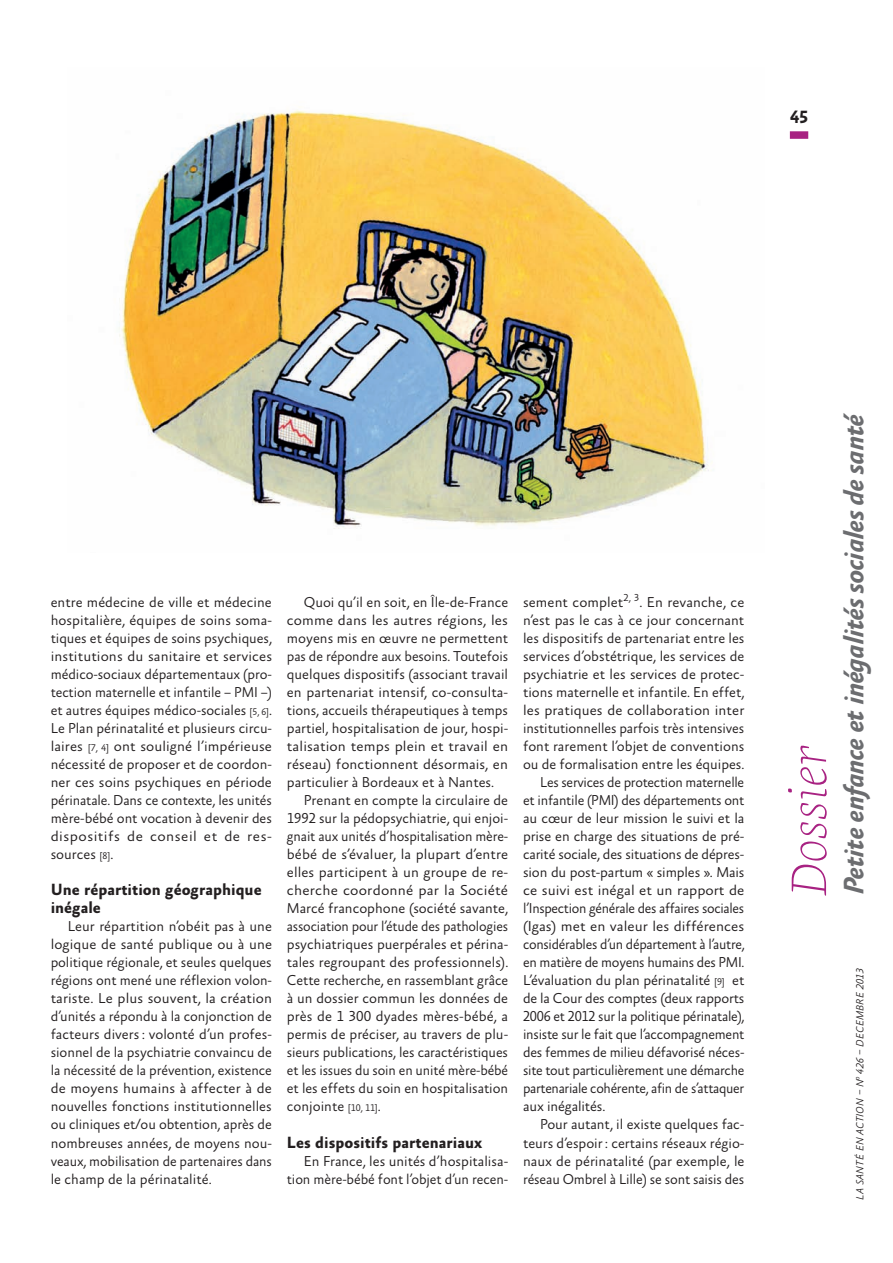
<style>
.page{position:relative;width:893px;height:1263px;background:#fff}
.page>*{position:absolute;margin:0;border:0;box-sizing:border-box;transform-origin:0 0}
.t1{font:italic 100 50.85px "Geneo Pro";letter-spacing:.01em;color:#a82282}
.t2{font:italic 700 28.5px "Absara Sans OT";letter-spacing:-.03em;color:#6c6d70}
.t3{font:700 18px "Absara Sans OT";color:#231f20}
.t4{font:700 16.5px/18px "Absara Sans OT";color:#231f20}
.t5{font:300 14.55px/18px "Absara Sans OT";letter-spacing:-.005em;color:#231f20;text-align:justify}
.t6{font:300 14.55px "Absara Sans OT";letter-spacing:-.005em;color:#231f20;scale:.96 1}
.t7{font:300 14.55px "Absara Sans OT";letter-spacing:-.005em;color:#231f20;scale:.95 1}
.t8{font:300 14.55px "Absara Sans OT";letter-spacing:-.005em;color:#231f20;scale:1.04 1}
.t9{font:300 14.55px "Absara Sans OT";letter-spacing:.015em;color:#231f20;scale:1.05 1}
.t10{font:italic 300 10.5px "Absara Sans OT";letter-spacing:.01em;color:#231f20}
.s1{font-size:9.75px}
</style>
<div class="page">
<img style="left:119px;top:110px;width:590px;height:419px">
<div style="left:789px;top:131px;width:18px;height:8px;background:#a82282"></div>
<p class="t3" style="left:789px;top:107px;width:20px">45</p>
<p class="t5" style="left:51px;top:594px;width:223px">entre médecine de ville et médecine hospitalière, équipes de soins soma&shy;tiques et équipes de soins psychiques, institutions du sanitaire et services médico-sociaux départementaux (pro&shy;tection maternelle et infantile – PMI –) et autres équipes médico-sociales <span class="s1">[5, 6]</span>.<br>Le Plan périnatalité et plusieurs circu&shy;laires <span class="s1">[7, 4]</span> ont souligné l’impérieuse nécessité de proposer et de coordon&shy;ner ces soins psychiques en période périnatale. Dans ce contexte, les unités mère-bébé ont vocation à devenir des dispositifs de conseil et de res&shy;sources <span class="s1">[8]</span>.</p>
<p class="t4" style="left:51px;top:881px;width:212px">Une répartition géographique inégale</p>
<p class="t5" style="left:51px;top:918px;width:223px;text-indent:17px">Leur répartition n’obéit pas à une logique de santé publique ou à une politique régionale, et seules quelques régions ont mené une réflexion volon&shy;tariste. Le plus souvent, la création d’unités a répondu à la conjonction de facteurs divers : volonté d’un profes&shy;sionnel de la psychiatrie convaincu de la nécessité de la prévention, existence de moyens humains à affecter à de nouvelles fonctions institutionnelles ou cliniques et/ou obtention, après de nombreuses années, de moyens nou&shy;veaux, mobilisation de partenaires dans le champ de la périnatalité.</p>
<p class="t5" style="left:304px;top:594px;width:206px">Quoi qu’il en soit, en Île-de-France</p>
<p class="t8" style="left:287px;top:612px;width:214px">comme dans les autres régions, les</p>
<p class="t5" style="left:287px;top:630px;width:223px">moyens mis en œuvre ne permettent</p>
<p class="t5" style="left:287px;top:648px;width:223px">pas de répondre aux besoins. Toutefois</p>
<p class="t5" style="left:287px;top:666px;width:222px">quelques dispositifs (associant travail</p>
<p class="t5" style="left:287px;top:684px;width:223px">en partenariat intensif, co-consulta-</p>
<p class="t5" style="left:287px;top:702px;width:222px">tions, accueils thérapeutiques à temps</p>
<p class="t5" style="left:287px;top:720px;width:223px">partiel, hospitalisation de jour, hospi-</p>
<p class="t8" style="left:287px;top:738px;width:214px">talisation temps plein et travail en</p>
<p class="t5" style="left:287px;top:756px;width:222px">réseau) fonctionnent désormais, en</p>
<p class="t5" style="left:287px;top:774px;width:209px">particulier à Bordeaux et à Nantes.</p>
<p class="t5" style="left:304px;top:792px;width:206px">Prenant en compte la circulaire de</p>
<p class="t5" style="left:287px;top:810px;width:223px">1992 sur la pédopsychiatrie, qui enjoi-</p>
<p class="t6" style="left:287px;top:828px;width:232px">gnait aux unités d’hospitalisation mère-</p>
<p class="t5" style="left:287px;top:846px;width:223px">bébé de s’évaluer, la plupart d’entre</p>
<p class="t5" style="left:287px;top:864px;width:223px">elles participent à un groupe de re-</p>
<p class="t9" style="left:287px;top:882px;width:212px">cherche coordonné par la Société</p>
<p class="t5" style="left:287px;top:900px;width:223px">Marcé francophone (société savante,</p>
<p class="t7" style="left:287px;top:918px;width:234px">association pour l’étude des pathologies</p>
<p class="t5" style="left:287px;top:936px;width:223px">psychiatriques puerpérales et périna-</p>
<p class="t5" style="left:287px;top:954px;width:223px">tales regroupant des professionnels).</p>
<p class="t5" style="left:287px;top:972px;width:223px">Cette recherche, en rassemblant grâce</p>
<p class="t5" style="left:287px;top:990px;width:223px">à un dossier commun les données de</p>
<p class="t5" style="left:287px;top:1008px;width:222px">près de 1 300 dyades mères-bébé, a</p>
<p class="t5" style="left:287px;top:1026px;width:223px">permis de préciser, au travers de plu-</p>
<p class="t5" style="left:287px;top:1044px;width:223px">sieurs publications, les caractéristiques</p>
<p class="t6" style="left:287px;top:1062px;width:232px">et les issues du soin en unité mère-bébé</p>
<p class="t5" style="left:287px;top:1080px;width:222px">et les effets du soin en hospitalisation</p>
<p class="t5" style="left:287px;top:1098px;width:95px">conjointe <span class="s1">[10, 11]</span>.</p>
<p class="t4" style="left:287px;top:1133px;width:197px">Les dispositifs partenariaux</p>
<p class="t5" style="left:287px;top:1152px;width:223px;text-align:right">En France, les unités d’hospitalisa&shy;tion mère-bébé font l’objet d’un recen-</p>
<p class="t5" style="left:523px;top:594px;width:223px">sement complet<sup>2,</sup> <sup>3</sup>. En revanche, ce</p>
<p class="t5" style="left:523px;top:612px;width:222px">n’est pas le cas à ce jour concernant</p>
<p class="t5" style="left:523px;top:630px;width:223px">les dispositifs de partenariat entre les</p>
<p class="t5" style="left:523px;top:648px;width:223px">services d’obstétrique, les services de</p>
<p class="t5" style="left:523px;top:666px;width:223px">psychiatrie et les services de protec-</p>
<p class="t5" style="left:523px;top:684px;width:223px">tions maternelle et infantile. En effet,</p>
<p class="t5" style="left:523px;top:702px;width:223px">les pratiques de collaboration inter</p>
<p class="t5" style="left:523px;top:720px;width:223px">institutionnelles parfois très intensives</p>
<p class="t5" style="left:523px;top:738px;width:223px">font rarement l’objet de conventions</p>
<p class="t5" style="left:523px;top:756px;width:222px">ou de formalisation entre les équipes.</p>
<p class="t6" style="left:540px;top:774px;width:214px">Les services de protection maternelle</p>
<p class="t5" style="left:523px;top:792px;width:223px">et infantile (PMI) des départements ont</p>
<p class="t5" style="left:523px;top:810px;width:223px">au cœur de leur mission le suivi et la</p>
<p class="t5" style="left:523px;top:828px;width:223px">prise en charge des situations de pré-</p>
<p class="t5" style="left:523px;top:846px;width:223px">carité sociale, des situations de dépres-</p>
<p class="t5" style="left:523px;top:864px;width:223px">sion du post-partum « simples ». Mais</p>
<p class="t8" style="left:523px;top:882px;width:214px">ce suivi est inégal et un rapport de</p>
<p class="t7" style="left:523px;top:900px;width:234px">l’Inspection générale des affaires sociales</p>
<p class="t8" style="left:523px;top:918px;width:214px">(Igas) met en valeur les différences</p>
<p class="t7" style="left:523px;top:936px;width:234px">considérables d’un département à l’autre,</p>
<p class="t6" style="left:523px;top:954px;width:232px">en matière de moyens humains des PMI.</p>
<p class="t5" style="left:523px;top:972px;width:223px">L’évaluation du plan périnatalité <span class="s1">[9]</span> et</p>
<p class="t5" style="left:523px;top:990px;width:223px">de la Cour des comptes (deux rapports</p>
<p class="t6" style="left:523px;top:1008px;width:232px">2006 et 2012 sur la politique périnatale),</p>
<p class="t5" style="left:523px;top:1026px;width:223px">insiste sur le fait que l’accompagnement</p>
<p class="t5" style="left:523px;top:1044px;width:223px">des femmes de milieu défavorisé néces-</p>
<p class="t6" style="left:523px;top:1062px;width:232px">site tout particulièrement une démarche</p>
<p class="t7" style="left:523px;top:1080px;width:234px">partenariale cohérente, afin de s’attaquer</p>
<p class="t5" style="left:523px;top:1098px;width:84px">aux inégalités.</p>
<p class="t5" style="left:540px;top:1116px;width:206px">Pour autant, il existe quelques fac-</p>
<p class="t5" style="left:523px;top:1134px;width:223px">teurs d’espoir : certains réseaux régio-</p>
<p class="t5" style="left:523px;top:1152px;width:223px">naux de périnatalité (par exemple, le</p>
<p class="t5" style="left:523px;top:1170px;width:223px">réseau Ombrel à Lille) se sont saisis des</p>
<h1 class="t1" style="left:769px;top:895px;width:152px;rotate:-90deg">Dossier</h1>
<h2 class="t2" style="left:838px;top:895px;width:484px;rotate:-90deg">Petite enfance et inégalités sociales de santé</h2>
<p class="t10" style="left:854px;top:1199px;width:233px;rotate:-90deg">LA SANTÉ EN ACTION – N<sup>o</sup> 426 – DECEMBRE 2013</p>
</div>
